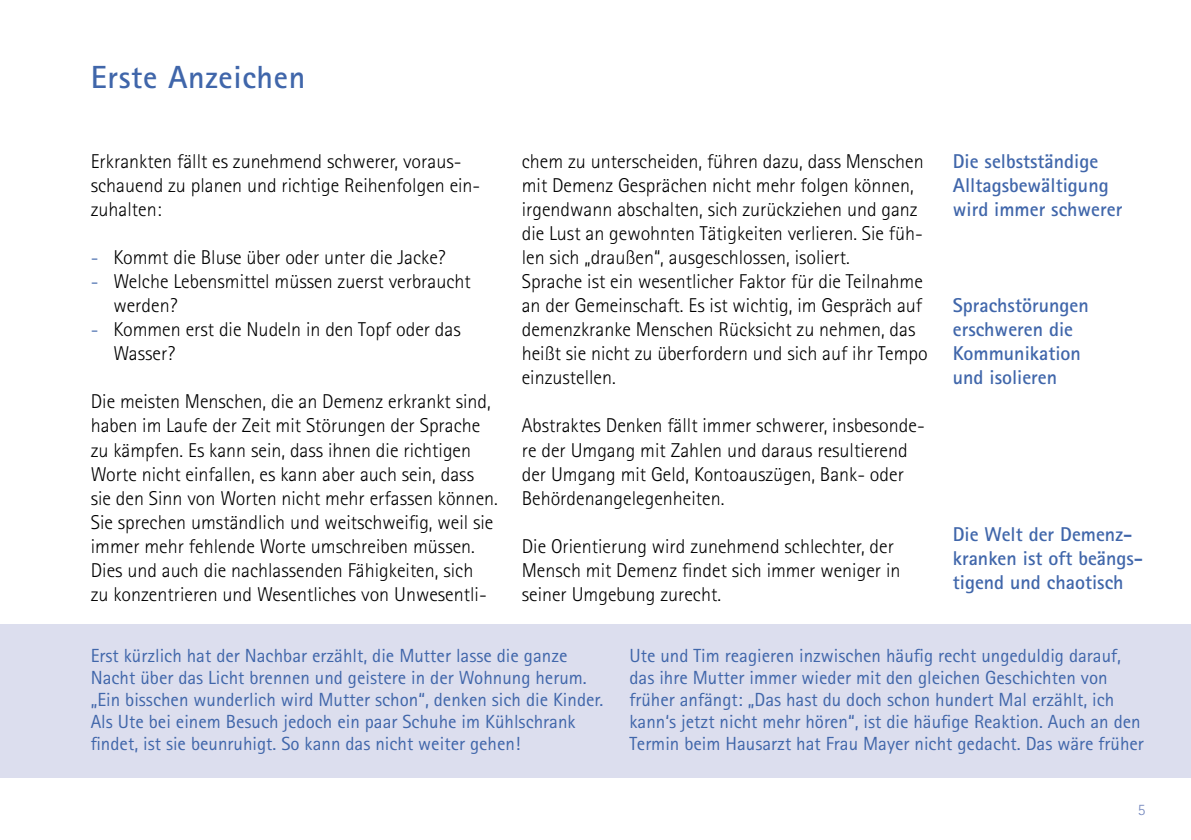
<style>
.page{position:relative;width:1191px;height:840px;background:#fff}
.page>*{position:absolute;margin:0;border:0;box-sizing:border-box;transform-origin:0 0}
.t1{font:700 32px "Rotis Sans Serif";letter-spacing:.02em;color:#4066aa}
.t2{font:300 20px/24px "Rotis Sans Serif";color:#000}
.t3{font:700 20px/24px "Rotis Sans Serif";color:#4066aa}
.t4{font:19px/22px "Rotis Sans Serif";color:#4066aa}
.t5{font:300 16px "Rotis Sans Serif";color:#7588be}
.s1{color:#4066aa}
</style>
<div class="page">
<div style="left:0;top:624px;width:1191px;height:153px;background:#dcdeee"></div>
<h1 class="t1" style="left:91px;top:57px;width:216px">Erste Anzeichen</h1>
<p class="t2" style="left:91px;top:149px;width:391px">Erkrankten fällt es zunehmend schwerer, voraus&shy;schauend zu planen und richtige Reihenfolgen ein&shy;zuhalten:</p>
<p class="t2" style="left:91px;top:245px;width:356px"><span class="s1">-</span> Kommt die Bluse über oder unter die Jacke?</p>
<p class="t2" style="left:113px;top:269px;width:359px;text-indent:-23px"><span class="s1">-</span> Welche Lebensmittel müssen zuerst verbraucht werden?</p>
<p class="t2" style="left:113px;top:317px;width:349px;text-indent:-23px"><span class="s1">-</span> Kommen erst die Nudeln in den Topf oder das<br>Wasser?</p>
<p class="t2" style="left:91px;top:389px;width:408px">Die meisten Menschen, die an Demenz erkrankt sind, haben im Laufe der Zeit mit Störungen der Sprache zu kämpfen. Es kann sein, dass ihnen die richtigen Worte nicht einfallen, es kann aber auch sein, dass sie den Sinn von Worten nicht mehr erfassen können.<br>Sie sprechen umständlich und weitschweifig, weil sie immer mehr fehlende Worte umschreiben müssen.<br>Dies und auch die nachlassenden Fähigkeiten, sich<br>zu konzentrieren und Wesentliches von Unwesentli-</p>
<p class="t2" style="left:522px;top:149px;width:407px">chem zu unterscheiden, führen dazu, dass Menschen mit Demenz Gesprächen nicht mehr folgen können, irgendwann abschalten, sich zurückziehen und ganz die Lust an gewohnten Tätigkeiten verlieren. Sie füh&shy;len sich „draußen“, ausgeschlossen, isoliert.<br>Sprache ist ein wesentlicher Faktor für die Teilnahme an der Gemeinschaft. Es ist wichtig, im Gespräch auf demenzkranke Menschen Rücksicht zu nehmen, das heißt sie nicht zu überfordern und sich auf ihr Tempo einzustellen.</p>
<p class="t2" style="left:522px;top:413px;width:404px">Abstraktes Denken fällt immer schwerer, insbesonde&shy;re der Umgang mit Zahlen und daraus resultierend der Umgang mit Geld, Kontoauszügen, Bank- oder Behördenangelegenheiten.</p>
<p class="t2" style="left:522px;top:533px;width:380px">Die Orientierung wird zunehmend schlechter, der<br>Mensch mit Demenz findet sich immer weniger in seiner Umgebung zurecht.</p>
<p class="t3" style="left:952px;top:149px;width:171px">Die selbstständige<br>Alltagsbewältigung wird immer schwerer</p>
<p class="t3" style="left:952px;top:293px;width:137px">Sprachstörungen erschweren die<br>Kommunikation und isolieren</p>
<p class="t3" style="left:952px;top:521px;width:192px">Die Welt der Demenz&shy;kranken ist oft beängs&shy;tigend und chaotisch</p>
<p class="t4" style="left:91px;top:643px;width:514px">Erst kürzlich hat der Nachbar erzählt, die Mutter lasse die ganze Nacht über das Licht brennen und geistere in der Wohnung herum. „Ein bisschen wunderlich wird Mutter schon“, denken sich die Kinder.<br>Als Ute bei einem Besuch jedoch ein paar Schuhe im Kühlschrank findet, ist sie beunruhigt. So kann das nicht weiter gehen!</p>
<p class="t4" style="left:629px;top:643px;width:516px">Ute und Tim reagieren inzwischen häufig recht ungeduldig darauf, das ihre Mutter immer wieder mit den gleichen Geschichten von früher anfängt: „Das hast du doch schon hundert Mal erzählt, ich kann‘s jetzt nicht mehr hören“, ist die häufige Reaktion. Auch an den Termin beim Hausarzt hat Frau Mayer nicht gedacht. Das wäre früher</p>
<p class="t5" style="left:1138px;top:799px;width:9px">5</p>
</div>
